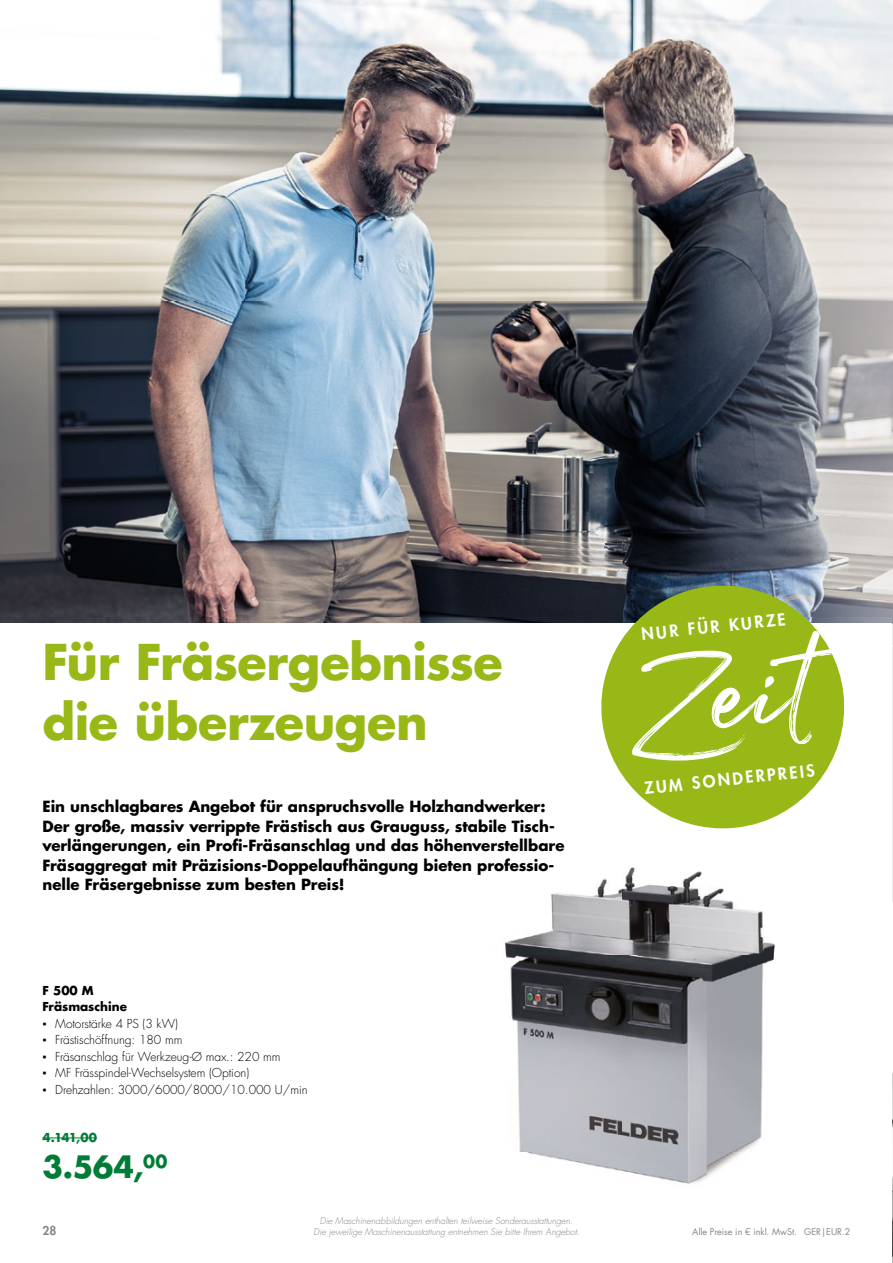
<style>
.page{position:relative;width:893px;height:1263px;background:#fff}
.page>*{position:absolute;margin:0;border:0;box-sizing:border-box;transform-origin:0 0}
.t1{font:140.55px "Julietta Messie";color:#fff}
.t2{font:700 48px/60px "Futura OT";letter-spacing:-.01em;color:#97b816}
.t3{font:700 30px "Futura OT";color:#007c37}
.t4{font:600 16.2px "Futura OT";color:#fff}
.t5{font:700 15px/19.5px "Futura OT";color:#000}
.t6{font:300 12px "Futura OT";color:#000}
.t7{font:700 12px/16.5px "Futura OT";color:#000}
.t8{font:700 12px "Futura OT";color:#007c37}
.t9{font:600 12px "Futura OT";color:#878787}
.t10{font:italic 300 9px/11.2px "Futura OT";color:#878787;text-align:center}
.t11{font:9px "Futura OT";color:#878787}
</style>
<div class="page">
<img style="left:505px;top:867px;width:270px;height:317px">
<img style="left:892px;top:623px;width:1px;height:46px">
<img style="left:892px;top:669px;width:1px;height:47px">
<img style="left:892px;top:716px;width:1px;height:46px">
<img style="left:892px;top:762px;width:1px;height:47px">
<img style="left:892px;top:809px;width:1px;height:46px">
<img style="left:892px;top:855px;width:1px;height:46px">
<img style="left:0;top:0;width:893px;height:623px">
<img style="left:892px;top:1073px;width:1px;height:190px">
<svg style="left:595px;top:579px;width:255px;height:250px;fill:#97b816"></svg>
<hr style="left:43px;top:1137px;width:54px;height:1px;background:#007c37">
<h2 class="t2" style="left:43px;top:629px;width:462px">Für Fräsergebnisse die überzeugen</h2>
<p class="t5" style="left:43px;top:796px;width:524px">Ein unschlagbares Angebot für anspruchsvolle Holzhandwerker:<br>Der große, massiv verrippte Frästisch aus Grauguss, stabile Tisch&shy;verlängerungen, ein Profi-Fräsanschlag und das höhenverstellbare Fräsaggregat mit Präzisions-Doppelaufhängung bieten professio&shy;nelle Fräsergebnisse zum besten Preis!</p>
<p class="t7" style="left:43px;top:981px;width:86px">F 500 M<br>Fräsmaschine</p>
<p class="t6" style="left:43px;top:1015px;width:137px">▪ Motorstärke 4 PS (3 kW)</p>
<p class="t6" style="left:43px;top:1032px;width:141px">▪ Frästischöffnung: 180 mm</p>
<p class="t6" style="left:43px;top:1048px;width:240px">▪ Fräsanschlag für Werkzeug-Ø max.: 220 mm</p>
<p class="t6" style="left:43px;top:1065px;width:208px">▪ MF Frässpindel-Wechselsystem (Option)</p>
<p class="t6" style="left:43px;top:1081px;width:267px">▪ Drehzahlen: 3000/6000/8000/10.000 U/min</p>
<p class="t8" style="left:43px;top:1128px;width:56px">4.141,00</p>
<h3 class="t3" style="left:43px;top:1144px;width:126px">3.564,<sup>00</sup></h3>
<p class="t9" style="left:43px;top:1222px;width:15px">28</p>
<p class="t10" style="left:313px;top:1215px;width:267px">Die Maschinenabbildungen enthalten teilweise Sonderausstattungen.<br>Die jeweilige Maschinenausstattung entnehmen Sie bitte Ihrem Angebot.</p>
<p class="t4" style="left:640px;top:623px;width:146px;rotate:-6deg">NUR FÜR KURZE</p>
<h1 class="t1" style="left:617px;top:611px;width:190px;rotate:-6deg">Zeit</h1>
<p class="t4" style="left:643px;top:776px;width:173px;rotate:-6deg">ZUM SONDERPREIS</p>
<p class="t11" style="left:692px;top:1226px;width:160px">Alle Preise in € inkl. MwSt. GER|EUR.2</p>
</div>
